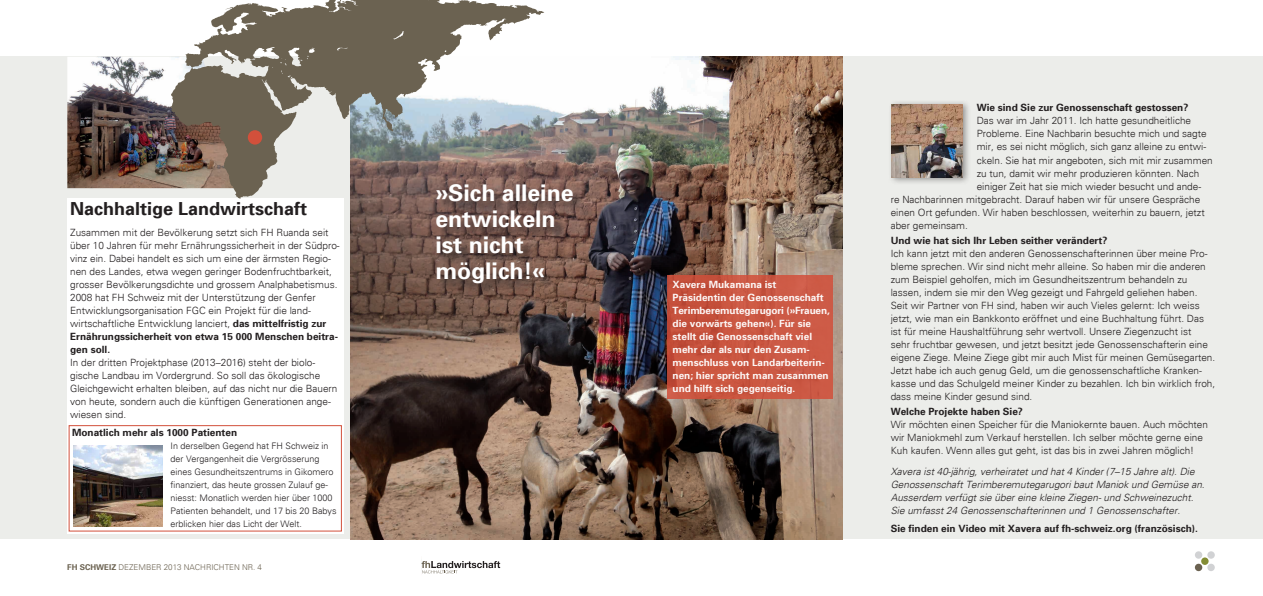
<style>
.page{position:relative;width:1263px;height:596px;background:#fff}
.page>*{position:absolute;margin:0;border:0;box-sizing:border-box;transform-origin:0 0}
.Big_title{font:700 23px/26px "Univers 65";color:#fff}
.Big_title-2{font:700 18px "Univers 65";color:#231f20}
.TXT_5{font:300 10px/13px "Univers";color:#231f20}
.TXT{font:300 10px/13px "Univers";color:#231f20}
.TXT_5-2{font:italic 300 10px/13px "Univers";color:#231f20}
.t1{font:700 10px/13px "Univers 65";color:#fff}
.TXT_5-3{font:700 10px "Univers 65";color:#231f20}
.TXT-2{font:700 10px "Univers 65";color:#231f20}
.TXT-3{font:300 9px/13px "Univers";color:#231f20}
.Number_Bold{font:300 8px "Univers";color:#6b6251}
.s1{font-family:"Univers 65";font-weight:700}
</style>
<div class="page">
<div style="left:0;top:57px;width:1263px;height:482px;background:#ecedea"></div>
<img style="left:351px;top:57px;width:491px;height:482px">
<div style="left:67px;top:198px;width:276px;height:335px;background:#fff"></div>
<div style="left:438px;top:186px;width:147px;height:110px;background:#231f20;opacity:.6"></div>
<div style="left:1201px;top:557px;width:7px;height:7px;background:#848d35;border-radius:50%"></div>
<div style="left:1195px;top:551px;width:7px;height:7px;background:#d1d2d4;border-radius:50%"></div>
<div style="left:1195px;top:563px;width:7px;height:7px;background:#6b6251;border-radius:50%"></div>
<div style="left:1207px;top:551px;width:8px;height:7px;background:#d1d2d4;border-radius:50%"></div>
<div style="left:1207px;top:563px;width:8px;height:7px;background:#d1d2d4;border-radius:50%"></div>
<svg style="left:421px;top:560px;width:79px;height:14px"></svg>
<img style="left:67px;top:57px;width:104px;height:131px">
<svg style="left:171px;top:0;width:373px;height:199px"></svg>
<div style="left:248px;top:130px;width:14px;height:14px;background:#d2503b;border-radius:50%"></div>
<div style="left:888px;top:99px;width:83px;height:86px;background:#231f20;opacity:.44"></div>
<img style="left:891px;top:104px;width:71px;height:74px">
<div style="left:667px;top:274px;width:166px;height:124px;background:linear-gradient(to right,#c5503a,#ce5c48)"></div>
<img style="left:74px;top:445px;width:88px;height:81px">
<div style="left:69px;top:425px;width:272px;height:106px;border:1px solid #d2503b"></div>
<p class="Big_title-2" style="left:70px;top:197px;width:239px">Nachhaltige Landwirtschaft</p>
<p class="TXT" style="left:70px;top:225px;width:271px">Zusammen mit der Bevölkerung setzt sich FH Ruanda seit über 10 Jahren für mehr Ernährungssicherheit in der Südpro&shy;vinz ein. Dabei handelt es sich um eine der ärmsten Regio&shy;nen des Landes, etwa wegen geringer Bodenfruchtbarkeit, grosser Bevölkerungsdichte und grossem Analphabetismus.</p>
<p class="TXT" style="left:70px;top:290px;width:269px">2008 hat FH Schweiz mit der Unterstützung der Genfer Entwicklungsorganisation FGC ein Projekt für die land&shy;wirtschaftliche Entwicklung lanciert, <span class="s1">das mittelfristig zur Ernährungssicherheit von etwa 15 000 Menschen beitra&shy;gen soll.</span></p>
<p class="TXT" style="left:70px;top:355px;width:269px">In der dritten Projektphase (2013–2016) steht der biolo&shy;gische Landbau im Vordergrund. So soll das ökologische Gleichgewicht erhalten bleiben, auf das nicht nur die Bauern von heute, sondern auch die künftigen Generationen ange&shy;wiesen sind.</p>
<p class="TXT-2" style="left:72px;top:425px;width:167px">Monatlich mehr als 1000 Patienten</p>
<p class="TXT-3" style="left:171px;top:439px;width:168px">In derselben Gegend hat FH Schweiz in der Vergangenheit die Vergrösserung eines Gesundheitszentrums in Gikomero finanziert, das heute grossen Zulauf ge&shy;niesst: Monatlich werden hier über 1000<br>Patienten behandelt, und 17 bis 20 Babys erblicken hier das Licht der Welt.</p>
<p class="Number_Bold" style="left:67px;top:562px;width:196px"><span class="s1">FH SCHWEIZ</span> DEZEMBER 2013 NACHRICHTEN NR. 4</p>
<p class="Big_title" style="left:435px;top:179px;width:140px">»Sich alleine entwickeln ist nicht möglich!«</p>
<p class="t1" style="left:673px;top:277px;width:159px">Xavera Mukamana ist<br>Präsidentin der Genossenschaft<br>Terimberemutegarugori (»Frauen, die vorwärts gehen«). Für sie stellt die Genossenschaft viel mehr dar als nur den Zusam&shy;menschluss von Landarbeiterin&shy;nen; hier spricht man zusammen und hilft sich gegenseitig.</p>
<p class="TXT_5-3" style="left:977px;top:101px;width:213px">Wie sind Sie zur Genossenschaft gestossen?</p>
<p class="TXT_5" style="left:977px;top:114px;width:216px">Das war im Jahr 2011. Ich hatte gesundheitliche</p>
<p class="TXT_5" style="left:977px;top:127px;width:232px">Probleme. Eine Nachbarin besuchte mich und sagte</p>
<p class="TXT_5" style="left:977px;top:140px;width:231px">mir, es sei nicht möglich, sich ganz alleine zu entwi-</p>
<p class="TXT_5" style="left:977px;top:153px;width:238px">ckeln. Sie hat mir angeboten, sich mit mir zusammen</p>
<p class="TXT_5" style="left:977px;top:166px;width:224px">zu tun, damit wir mehr produzieren könnten. Nach</p>
<p class="TXT_5" style="left:977px;top:179px;width:226px">einiger Zeit hat sie mich wieder besucht und ande-</p>
<p class="TXT_5" style="left:891px;top:192px;width:311px">re Nachbarinnen mitgebracht. Darauf haben wir für unsere Gespräche</p>
<p class="TXT_5" style="left:891px;top:205px;width:315px">einen Ort gefunden. Wir haben beschlossen, weiterhin zu bauern, jetzt</p>
<p class="TXT_5" style="left:891px;top:218px;width:79px">aber gemeinsam.</p>
<p class="TXT_5-3" style="left:891px;top:233px;width:218px">Und wie hat sich Ihr Leben seither verändert?</p>
<p class="TXT_5" style="left:891px;top:246px;width:318px">Ich kann jetzt mit den anderen Genossenschafterinnen über meine Pro&shy;bleme sprechen. Wir sind nicht mehr alleine. So haben mir die anderen zum Beispiel geholfen, mich im Gesundheitszentrum behandeln zu lassen, indem sie mir den Weg gezeigt und Fahrgeld geliehen haben.</p>
<p class="TXT_5" style="left:891px;top:298px;width:326px">Seit wir Partner von FH sind, haben wir auch Vieles gelernt: Ich weiss jetzt, wie man ein Bankkonto eröffnet und eine Buchhaltung führt. Das ist für meine Haushaltführung sehr wertvoll. Unsere Ziegenzucht ist<br>sehr fruchtbar gewesen, und jetzt besitzt jede Genossenschafterin eine eigene Ziege. Meine Ziege gibt mir auch Mist für meinen Gemüsegarten.<br>Jetzt habe ich auch genug Geld, um die genossenschaftliche Kranken&shy;kasse und das Schulgeld meiner Kinder zu bezahlen. Ich bin wirklich froh, dass meine Kinder gesund sind.</p>
<p class="TXT_5-3" style="left:891px;top:404px;width:134px">Welche Projekte haben Sie?</p>
<p class="TXT_5" style="left:891px;top:417px;width:319px">Wir möchten einen Speicher für die Maniokernte bauen. Auch möchten wir Maniokmehl zum Verkauf herstellen. Ich selber möchte gerne eine<br>Kuh kaufen. Wenn alles gut geht, ist das bis in zwei Jahren möglich!</p>
<p class="TXT_5-2" style="left:891px;top:464px;width:315px">Xavera ist 40-jährig, verheiratet und hat 4 Kinder (7–15 Jahre alt). Die<br>Genossenschaft Terimberemutegarugori baut Maniok und Gemüse an.<br>Ausserdem verfügt sie über eine kleine Ziegen- und Schweinezucht.</p>
<p class="TXT_5-2" style="left:891px;top:503px;width:291px">Sie umfasst 24 Genossenschafterinnen und 1 Genossenschafter.</p>
<p class="TXT_5-3" style="left:891px;top:521px;width:309px">Sie finden ein Video mit Xavera auf fh-schweiz.org (französisch).</p>
</div>
